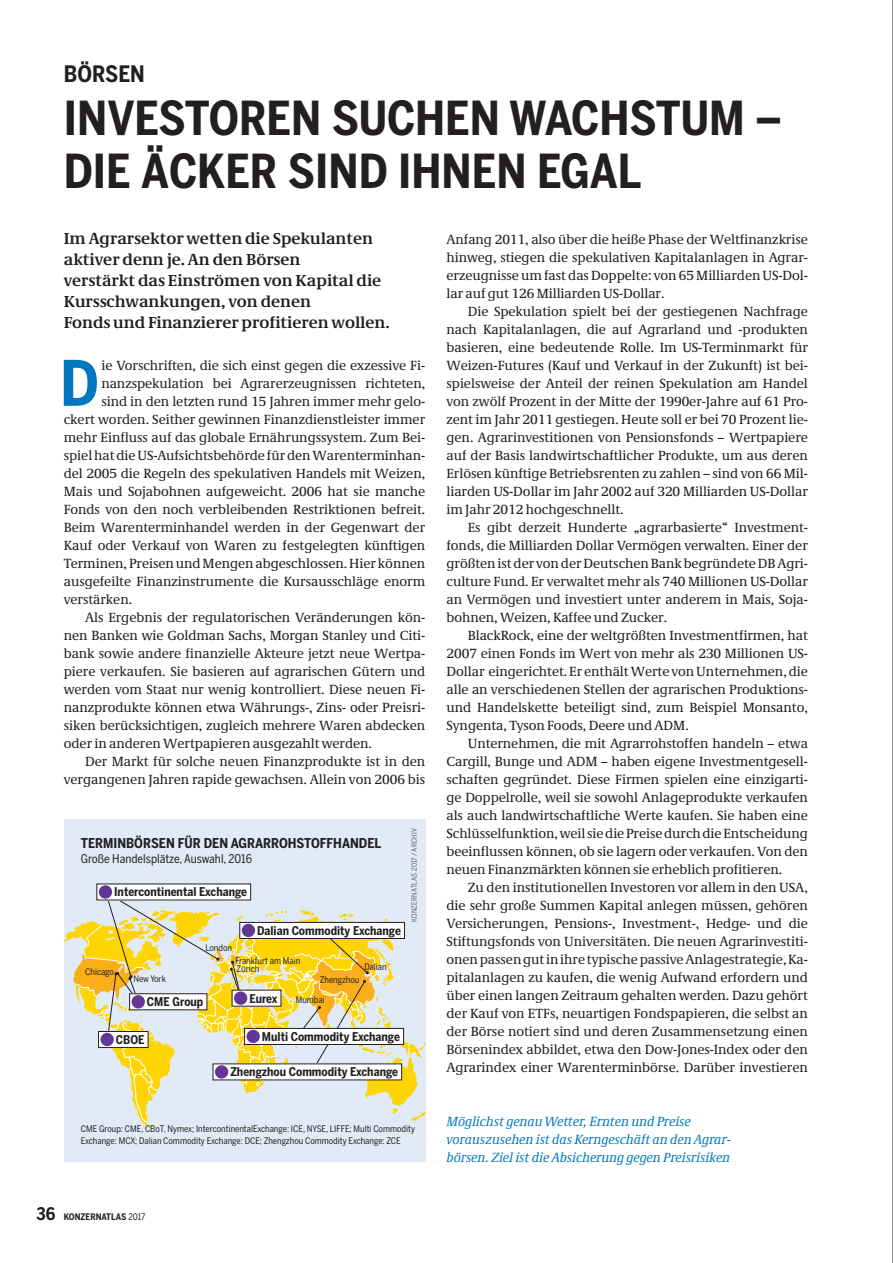
<style>
.page{position:relative;width:893px;height:1263px;background:#fff}
.page>*{position:absolute;margin:0;border:0;box-sizing:border-box;transform-origin:0 0}
.t1{font:700 62.1px "Benton Sans Cond";color:#0078c0}
.t2{font:700 46.5px/52.5px "Benton Sans Cond";color:#231f20}
.t3{font:700 22.5px "Benton Sans Cond";color:#231f20}
.t4{font:700 16.5px/21px "Neue Demos";color:#231f20}
.t5{font:13.5px/18px "Demos Pro";letter-spacing:-.005em;color:#231f20;text-align:justify}
.t6{font:italic 13.5px/18px "Demos Pro";letter-spacing:-.005em;color:#0078c0}
.t7{font:700 13.5px "Benton Sans Cond";color:#231f20}
.t8{font:700 12px "Benton Sans Cond";color:#231f20}
.t9{font:12px "Benton Sans Cond";color:#231f20}
.t10{font:9px/12px "Benton Sans Cond";color:#231f20}
.t11{font:700 9px "Benton Sans Cond";color:#231f20}
.t12{font:7.2px "Benton Sans Cond";letter-spacing:.02em;color:#636366}
.s1{font-size:17.25px}
.s2{font-weight:400}
</style>
<div class="page">
<div style="left:64px;top:820px;width:361px;height:342px;background:#e1ebf7"></div>
<div style="left:97px;top:884px;width:154px;height:16px;background:#fff"></div>
<div style="left:99px;top:885px;width:13px;height:14px;background:#633695;border-radius:50%"></div>
<svg style="left:64px;top:891px;width:361px;height:236px"></svg>
<div style="left:130px;top:994px;width:77px;height:16px;background:#fff"></div>
<div style="left:129px;top:993px;width:78px;height:17px;border:1px solid #231f20"></div>
<div style="left:132px;top:995px;width:13px;height:13px;background:#633695;border-radius:50%"></div>
<hr style="left:892px;top:0;width:1px;height:1263px;background:#231f20">
<h3 class="t3" style="left:64px;top:60px;width:83px">BÖRSEN</h3>
<h2 class="t2" style="left:64px;top:93px;width:720px">INVESTOREN SUCHEN WACHSTUM –<br>DIE ÄCKER SIND IHNEN EGAL</h2>
<p class="t4" style="left:64px;top:228px;width:328px">Im Agrarsektor wetten die Spekulanten aktiver denn je. An den Börsen<br>verstärkt das Einströmen von Kapital die Kursschwankungen, von denen<br>Fonds und Finanzierer profitieren wollen.</p>
<h1 class="t1" style="left:60px;top:347px;width:40px">D</h1>
<p class="t5" style="left:101px;top:356px;width:325px">ie Vorschriften, die sich einst gegen die exzessive Fi-</p>
<p class="t5" style="left:101px;top:374px;width:325px">nanzspekulation bei Agrarerzeugnissen richteten,</p>
<p class="t5" style="left:101px;top:392px;width:325px">sind in den letzten rund 15 Jahren immer mehr gelo-</p>
<p class="t5" style="left:64px;top:410px;width:363px">ckert worden. Seither gewinnen Finanzdienstleister immer</p>
<p class="t5" style="left:64px;top:428px;width:363px">mehr Einfluss auf das globale Ernährungssystem. Zum Bei-</p>
<p class="t5" style="left:64px;top:446px;width:363px">spiel hat die US-Aufsichtsbehörde für den Warenterminhan-</p>
<p class="t5" style="left:64px;top:464px;width:363px">del 2005 die Regeln des spekulativen Handels mit Weizen,</p>
<p class="t5" style="left:64px;top:482px;width:363px">Mais und Sojabohnen aufgeweicht. 2006 hat sie manche</p>
<p class="t5" style="left:64px;top:500px;width:363px">Fonds von den noch verbleibenden Restriktionen befreit.</p>
<p class="t5" style="left:64px;top:518px;width:363px">Beim Warenterminhandel werden in der Gegenwart der</p>
<p class="t5" style="left:64px;top:536px;width:363px">Kauf oder Verkauf von Waren zu festgelegten künftigen</p>
<p class="t5" style="left:64px;top:554px;width:363px">Terminen, Preisen und Mengen abgeschlossen. Hier können</p>
<p class="t5" style="left:64px;top:572px;width:363px">ausgefeilte Finanzinstrumente die Kursausschläge enorm</p>
<p class="t5" style="left:64px;top:590px;width:70px">verstärken.</p>
<p class="t5" style="left:85px;top:608px;width:342px">Als Ergebnis der regulatorischen Veränderungen kön-</p>
<p class="t5" style="left:64px;top:626px;width:363px">nen Banken wie Goldman Sachs, Morgan Stanley und Citi-</p>
<p class="t5" style="left:64px;top:644px;width:363px">bank sowie andere finanzielle Akteure jetzt neue Wertpa-</p>
<p class="t5" style="left:64px;top:662px;width:363px">piere verkaufen. Sie basieren auf agrarischen Gütern und</p>
<p class="t5" style="left:64px;top:680px;width:363px">werden vom Staat nur wenig kontrolliert. Diese neuen Fi-</p>
<p class="t5" style="left:64px;top:698px;width:363px">nanzprodukte können etwa Währungs-, Zins- oder Preisri-</p>
<p class="t5" style="left:64px;top:716px;width:363px">siken berücksichtigen, zugleich mehrere Waren abdecken</p>
<p class="t5" style="left:64px;top:734px;width:310px">oder in anderen Wertpapieren ausgezahlt werden.</p>
<p class="t5" style="left:85px;top:752px;width:342px">Der Markt für solche neuen Finanzprodukte ist in den</p>
<p class="t5" style="left:64px;top:770px;width:363px">vergangenen Jahren rapide gewachsen. Allein von 2006 bis</p>
<p class="t7" style="left:81px;top:835px;width:302px">TERMINBÖRSEN FÜR DEN AGRARROHSTOFFHANDEL</p>
<p class="t9" style="left:81px;top:852px;width:173px">Große Handelsplätze, Auswahl, 2016</p>
<p class="t8" style="left:114px;top:885px;width:134px">Intercontinental Exchange</p>
<p class="t10" style="left:205px;top:942px;width:28px">London</p>
<p class="t8" style="left:257px;top:923px;width:145px">Dalian Commodity Exchange</p>
<p class="t10" style="left:85px;top:965px;width:30px">Chicago</p>
<p class="t10" style="left:235px;top:956px;width:66px;line-height:8.6px">Frankfurt am Main<br>Zürich</p>
<p class="t10" style="left:364px;top:960px;width:24px">Dalian</p>
<p class="t10" style="left:133px;top:973px;width:34px">New York</p>
<p class="t10" style="left:320px;top:974px;width:41px">Zhengzhou</p>
<p class="t8" style="left:147px;top:995px;width:58px">CME Group</p>
<p class="t8" style="left:116px;top:1033px;width:30px">CBOE</p>
<p class="t8" style="left:249px;top:991px;width:30px">Eurex</p>
<p class="t10" style="left:296px;top:994px;width:30px">Mumbai</p>
<p class="t8" style="left:262px;top:1029px;width:140px">Multi Commodity Exchange</p>
<p class="t8" style="left:230px;top:1065px;width:169px">Zhengzhou Commodity Exchange</p>
<p class="t12" style="left:410px;top:922px;width:95px;rotate:-90deg">KONZERNATLAS 2017 / ARCHIV</p>
<p class="t10" style="left:81px;top:1123px;width:336px">CME Group: CME, CBoT, Nymex; IntercontinentalExchange: ICE, NYSE, LIFFE; Multi Commodity<br>Exchange: MCX; Dalian Commodity Exchange: DCE; Zhengzhou Commodity Exchange: ZCE</p>
<p class="t11" style="left:36px;top:1212px;width:110px"><span class="s1">36</span> KONZERNATLAS <span class="s2">2017</span></p>
<p class="t5" style="left:446px;top:230px;width:363px">Anfang 2011, also über die heiße Phase der Weltfinanzkrise hinweg, stiegen die spekulativen Kapitalanlagen in Agrar&shy;erzeugnisse um fast das Doppelte: von 65 Milliarden US-Dol&shy;lar auf gut 126 Milliarden US-Dollar.</p>
<p class="t5" style="left:446px;top:302px;width:363px;text-indent:21px">Die Spekulation spielt bei der gestiegenen Nachfrage nach Kapitalanlagen, die auf Agrarland und -produkten basieren, eine bedeutende Rolle. Im US-Terminmarkt für Weizen-Futures (Kauf und Verkauf in der Zukunft) ist bei&shy;spielsweise der Anteil der reinen Spekulation am Handel von zwölf Prozent in der Mitte der 1990er-Jahre auf 61 Pro&shy;zent im Jahr 2011 gestiegen. Heute soll er bei 70 Prozent lie&shy;gen. Agrarinvestitionen von Pensionsfonds – Wertpapiere auf der Basis landwirtschaftlicher Produkte, um aus deren Erlösen künftige Betriebsrenten zu zahlen – sind von 66 Mil&shy;liarden US-Dollar im Jahr 2002 auf 320 Milliarden US-Dollar im Jahr 2012 hochgeschnellt.</p>
<p class="t5" style="left:446px;top:518px;width:363px;text-indent:21px">Es gibt derzeit Hunderte „agrarbasierte“ Investment&shy;fonds, die Milliarden Dollar Vermögen verwalten. Einer der größten ist der von der Deutschen Bank begründete DB Agri&shy;culture Fund. Er verwaltet mehr als 740 Millionen US-Dollar an Vermögen und investiert unter anderem in Mais, Soja&shy;bohnen, Weizen, Kaffee und Zucker.</p>
<p class="t5" style="left:446px;top:626px;width:363px;text-indent:21px">BlackRock, eine der weltgrößten Investmentfirmen, hat 2007 einen Fonds im Wert von mehr als 230 Millionen US-Dollar eingerichtet. Er enthält Werte von Unternehmen, die alle an verschiedenen Stellen der agrarischen Produktions&shy;und Handelskette beteiligt sind, zum Beispiel Monsanto, Syngenta, Tyson Foods, Deere und ADM.</p>
<p class="t5" style="left:446px;top:734px;width:363px;text-indent:21px">Unternehmen, die mit Agrarrohstoffen handeln – etwa Cargill, Bunge und ADM – haben eigene Investmentgesell&shy;schaften gegründet. Diese Firmen spielen eine einzigarti&shy;ge Doppelrolle, weil sie sowohl Anlageprodukte verkaufen als auch landwirtschaftliche Werte kaufen. Sie haben eine Schlüsselfunktion, weil sie die Preise durch die Entscheidung beeinflussen können, ob sie lagern oder verkaufen. Von den neuen Finanzmärkten können sie erheblich profitieren.</p>
<p class="t5" style="left:446px;top:878px;width:363px;text-indent:21px">Zu den institutionellen Investoren vor allem in den USA, die sehr große Summen Kapital anlegen müssen, gehören Versicherungen, Pensions-, Investment-, Hedge- und die Stiftungsfonds von Universitäten. Die neuen Agrarinvestiti&shy;onen passen gut in ihre typische passive Anlagestrategie, Ka&shy;pitalanlagen zu kaufen, die wenig Aufwand erfordern und über einen langen Zeitraum gehalten werden. Dazu gehört der Kauf von ETFs, neuartigen Fondspapieren, die selbst an der Börse notiert sind und deren Zusammensetzung einen Börsenindex abbildet, etwa den Dow-Jones-Index oder den Agrarindex einer Warenterminbörse. Darüber investieren</p>
<p class="t6" style="left:446px;top:1112px;width:286px">Möglichst genau Wetter, Ernten und Preise vorauszusehen ist das Kerngeschäft an den Agrar&shy;börsen. Ziel ist die Absicherung gegen Preisrisiken</p>
</div>
